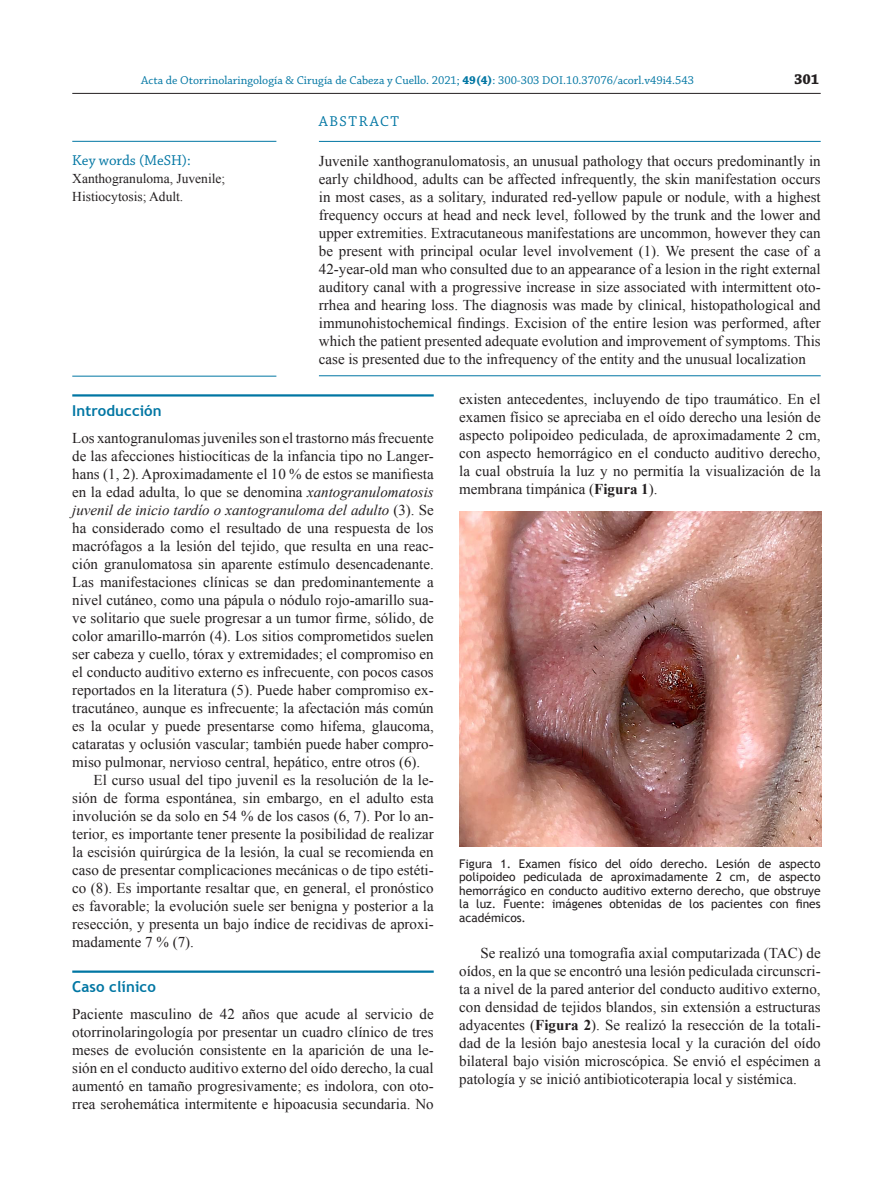
<style>
.page{position:relative;width:893px;height:1191px;background:#fff}
.page>*{position:absolute;margin:0;border:0;box-sizing:border-box;transform-origin:0 0}
.TEXTO_GENERAL{font:15px/18px "Times New Roman";color:#231f20;text-align:justify}
.TITULO_CON_LINEA{font:700 15px "Trebuchet MS";letter-spacing:.005em;color:#0076a3}
.PALABRA_CLAVE{font:15px "Chaparral Pro";color:#0076a3}
.TEXTO_GENERAL-2{font:15px "Chaparral Pro";letter-spacing:.1em;color:#0076a3}
.t1{font:700 15px "Chaparral Pro";color:#231f20}
.TEXTO_PALABRA_CLAVE{font:13.5px/18px "Times New Roman";color:#231f20}
.FIGURA_XX{font:12px/13.5px "Trebuchet MS";color:#231f20;text-align:justify}
.t2{font:12px "Chaparral Pro";color:#0076a3}
.s1{font-weight:700}
.s2{font-weight:700;color:#fff}
.s3{color:#fff}
.s4{font-style:italic}
</style>
<div class="page">
<hr style="left:72px;top:93px;width:749px;height:1px;background:#231f20">
<hr style="left:72px;top:141px;width:204px;height:1px;background:#0076a3">
<hr style="left:72px;top:376px;width:204px;height:1px;background:#0076a3">
<hr style="left:319px;top:141px;width:502px;height:1px;background:#0076a3">
<hr style="left:319px;top:375px;width:502px;height:1px;background:#0076a3">
<hr style="left:72px;top:394px;width:362px;height:2px;background:#0076a3">
<hr style="left:72px;top:970px;width:362px;height:2px;background:#0076a3">
<img style="left:459px;top:511px;width:362px;height:336px">
<p class="t2" style="left:141px;top:74px;width:612px">Acta de Otorrinolaringología &amp; Cirugía de Cabeza y Cuello. 2021; <span class="s1">49(4)</span>: 300-303 DOI.10.37076/acorl.v49i4.543<span class="s2">4(2)</span><span class="s3">: 92-99</span></p>
<p class="t1" style="left:794px;top:71px;width:27px">301</p>
<p class="PALABRA_CLAVE" style="left:72px;top:152px;width:120px">Key words (MeSH):</p>
<p class="TEXTO_PALABRA_CLAVE" style="left:72px;top:169px;width:154px">Xanthogranuloma, Juvenile;<br>Histiocytosis; Adult.</p>
<p class="TEXTO_GENERAL-2" style="left:319px;top:113px;width:81px">ABSTRACT</p>
<p class="TEXTO_GENERAL" style="left:319px;top:151px;width:503px">Juvenile xanthogranulomatosis, an unusual pathology that occurs predominantly in early childhood, adults can be affected infrequently, the skin manifestation occurs in most cases, as a solitary, indurated red-yellow papule or nodule, with a highest frequency occurs at head and neck level, followed by the trunk and the lower and upper extremities. Extracutaneous manifestations are uncommon, however they can be present with principal ocular level involvement (1). We present the case of a 42-year-old man who consulted due to an appearance of a lesion in the right external auditory canal with a progressive increase in size associated with intermittent oto&shy;rrhea and hearing loss. The diagnosis was made by clinical, histopathological and immunohistochemical findings. Excision of the entire lesion was performed, after which the patient presented adequate evolution and improvement of symptoms. This case is presented due to the infrequency of the entity and the unusual localization</p>
<p class="TITULO_CON_LINEA" style="left:72px;top:401px;width:91px">Introducción</p>
<p class="TEXTO_GENERAL" style="left:72px;top:428px;width:363px">Los xantogranulomas juveniles son el trastorno más frecuente de las afecciones histiocíticas de la infancia tipo no Langer&shy;hans (1, 2). Aproximadamente el 10 % de estos se manifiesta en la edad adulta, lo que se denomina <span class="s4">xantogranulomatosis juvenil de inicio tardío o xantogranuloma del adulto</span> (3). Se ha considerado como el resultado de una respuesta de los macrófagos a la lesión del tejido, que resulta en una reac&shy;ción granulomatosa sin aparente estímulo desencadenante.<br>Las manifestaciones clínicas se dan predominantemente a nivel cutáneo, como una pápula o nódulo rojo-amarillo sua&shy;ve solitario que suele progresar a un tumor firme, sólido, de color amarillo-marrón (4). Los sitios comprometidos suelen ser cabeza y cuello, tórax y extremidades; el compromiso en el conducto auditivo externo es infrecuente, con pocos casos reportados en la literatura (5). Puede haber compromiso ex&shy;tracutáneo, aunque es infrecuente; la afectación más común es la ocular y puede presentarse como hifema, glaucoma, cataratas y oclusión vascular; también puede haber compro&shy;miso pulmonar, nervioso central, hepático, entre otros (6).</p>
<p class="TEXTO_GENERAL" style="left:72px;top:770px;width:363px;text-indent:21px">El curso usual del tipo juvenil es la resolución de la le&shy;sión de forma espontánea, sin embargo, en el adulto esta involución se da solo en 54 % de los casos (6, 7). Por lo an&shy;terior, es importante tener presente la posibilidad de realizar la escisión quirúrgica de la lesión, la cual se recomienda en caso de presentar complicaciones mecánicas o de tipo estéti&shy;co (8). Es importante resaltar que, en general, el pronóstico es favorable; la evolución suele ser benigna y posterior a la resección, y presenta un bajo índice de recidivas de aproxi&shy;madamente 7 % (7).</p>
<p class="TITULO_CON_LINEA" style="left:72px;top:977px;width:85px">Caso clínico</p>
<p class="TEXTO_GENERAL" style="left:72px;top:1004px;width:363px">Paciente masculino de 42 años que acude al servicio de otorrinolaringología por presentar un cuadro clínico de tres meses de evolución consistente en la aparición de una le&shy;sión en el conducto auditivo externo del oído derecho, la cual aumentó en tamaño progresivamente; es indolora, con oto&shy;rrea serohemática intermitente e hipoacusia secundaria. No</p>
<p class="TEXTO_GENERAL" style="left:459px;top:389px;width:363px">existen antecedentes, incluyendo de tipo traumático. En el examen físico se apreciaba en el oído derecho una lesión de aspecto polipoideo pediculada, de aproximadamente 2 cm, con aspecto hemorrágico en el conducto auditivo derecho, la cual obstruía la luz y no permitía la visualización de la membrana timpánica (<span class="s1">Figura 1</span>).</p>
<p class="FIGURA_XX" style="left:459px;top:856px;width:363px">Figura 1. Examen físico del oído derecho. Lesión de aspecto polipoideo pediculada de aproximadamente 2 cm, de aspecto hemorrágico en conducto auditivo externo derecho, que obstruye la luz. Fuente: imágenes obtenidas de los pacientes con fines académicos.</p>
<p class="TEXTO_GENERAL" style="left:459px;top:943px;width:363px;text-indent:21px">Se realizó una tomografía axial computarizada (TAC) de oídos, en la que se encontró una lesión pediculada circunscri&shy;ta a nivel de la pared anterior del conducto auditivo externo, con densidad de tejidos blandos, sin extensión a estructuras adyacentes (<span class="s1">Figura 2</span>). Se realizó la resección de la totali&shy;dad de la lesión bajo anestesia local y la curación del oído bilateral bajo visión microscópica. Se envió el espécimen a patología y se inició antibioticoterapia local y sistémica.</p>
</div>
